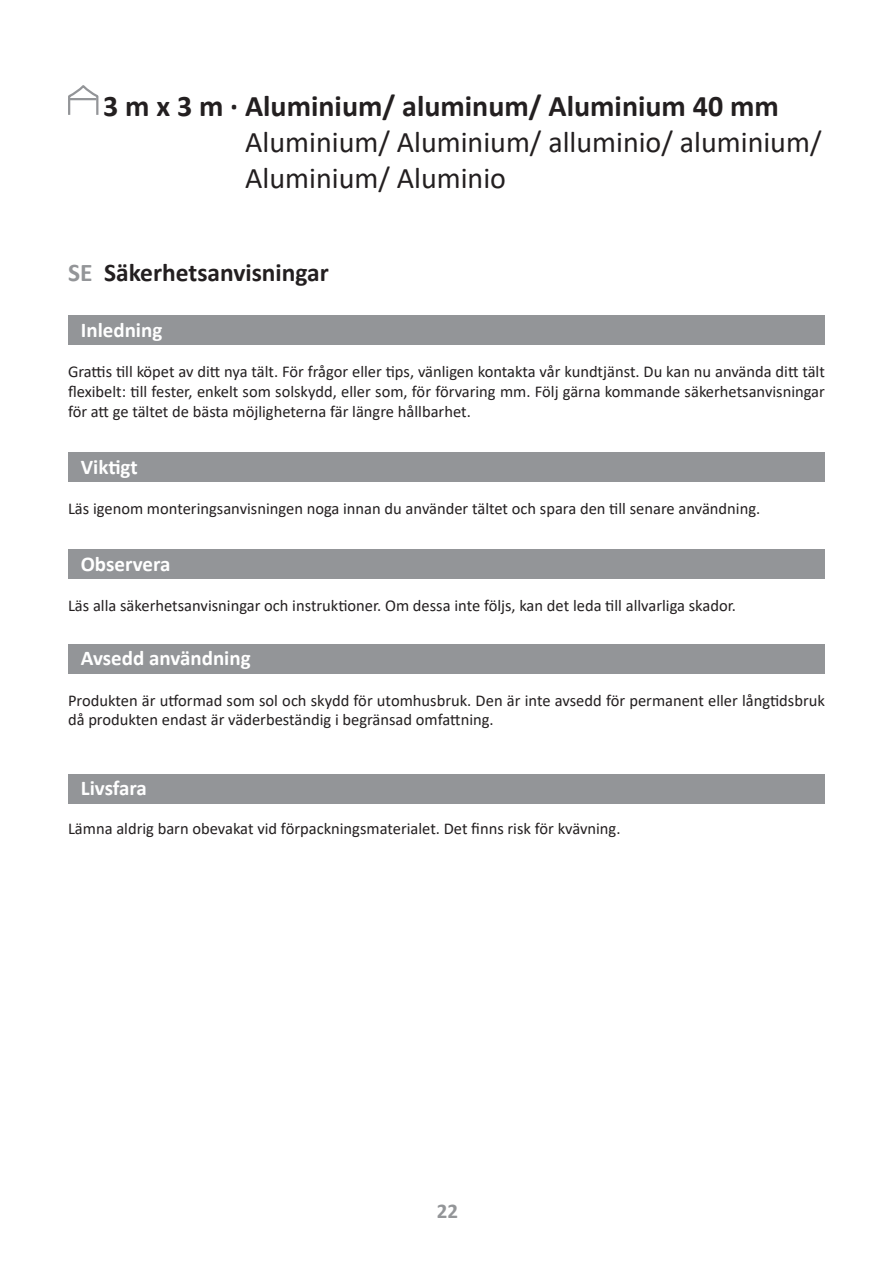
<style>
.page{position:relative;width:893px;height:1263px;background:#fff}
.page>*{position:absolute;margin:0;border:0;box-sizing:border-box;transform-origin:0 0}
.t1{font:30px/36px "Calibri";color:#231f20}
.t2{font:700 30px "Calibri";color:#231f20}
.t3{font:700 25.5px "Calibri";color:#231f20}
.t4{font:700 21px "Calibri";color:#fff}
.t5{font:700 21px "Calibri";color:#939598}
.t6{font:16.5px/19.8px "Calibri";color:#231f20}
.s1{color:#939598}
</style>
<div class="page">
<svg style="left:68px;top:85px;width:31px;height:30px"></svg>
<hr style="left:70px;top:98px;width:26px;height:2px;background:#939598">
<div style="left:68px;top:315px;width:757px;height:30px;background:#939598"></div>
<div style="left:68px;top:452px;width:757px;height:30px;background:#939598"></div>
<div style="left:68px;top:644px;width:757px;height:30px;background:#939598"></div>
<div style="left:68px;top:549px;width:757px;height:29px;background:#939598"></div>
<div style="left:68px;top:774px;width:757px;height:30px;background:#939598"></div>
<h1 class="t2" style="left:103px;top:85px;width:677px">3 m x 3 m · Aluminium/ aluminum/ Aluminium 40 mm</h1>
<h1 class="t1" style="left:245px;top:123px;width:578px">Aluminium/ Aluminium/ alluminio/ aluminium/<br>Aluminium/ Aluminio</h1>
<h2 class="t3" style="left:68px;top:254px;width:262px"><span class="s1">SE</span> Säkerhetsanvisningar</h2>
<p class="t4" style="left:81px;top:315px;width:83px">Inledning</p>
<p class="t6" style="left:68px;top:362px;width:758px;text-align:justify">Grattis till köpet av ditt nya tält. För frågor eller tips, vänligen kontakta vår kundtjänst. Du kan nu använda ditt tält flexibelt: till fester, enkelt som solskydd, eller som, för förvaring mm. Följ gärna kommande säkerhetsanvisningar för att ge tältet de bästa möjligheterna fär längre hållbarhet.</p>
<p class="t4" style="left:81px;top:452px;width:58px">Viktigt</p>
<p class="t6" style="left:68px;top:499px;width:694px">Läs igenom monteringsanvisningen noga innan du använder tältet och spara den till senare användning.</p>
<p class="t4" style="left:81px;top:549px;width:91px">Observera</p>
<p class="t6" style="left:68px;top:595px;width:669px">Läs alla säkerhetsanvisningar och instruktioner. Om dessa inte följs, kan det leda till allvarliga skador.</p>
<p class="t4" style="left:81px;top:644px;width:171px">Avsedd användning</p>
<p class="t6" style="left:68px;top:690px;width:758px">Produkten är utformad som sol och skydd för utomhusbruk. Den är inte avsedd för permanent eller långtidsbruk då produkten endast är väderbeständig i begränsad omfattning.</p>
<p class="t4" style="left:81px;top:774px;width:68px">Livsfara</p>
<p class="t6" style="left:68px;top:819px;width:554px">Lämna aldrig barn obevakat vid förpackningsmaterialet. Det finns risk för kvävning.</p>
<p class="t5" style="left:437px;top:1196px;width:23px">22</p>
</div>
